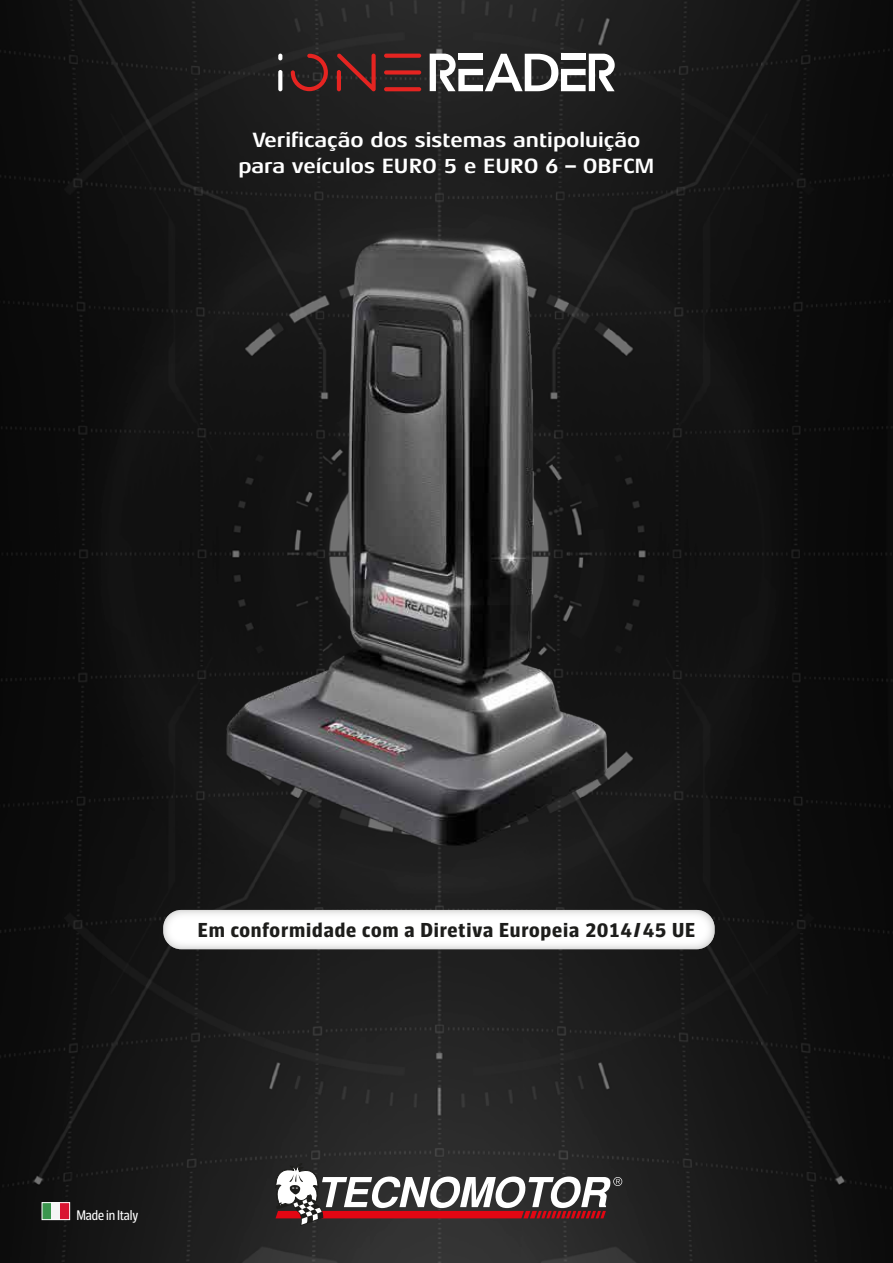
<style>
.page{position:relative;width:893px;height:1263px;background:#fff}
.page>*{position:absolute;margin:0;border:0;box-sizing:border-box;transform-origin:0 0}
.t1{font:700 21px/25.2px "Aeonis LT Pro";color:#fff;text-align:center}
.t2{font:800 19.5px "Brera Condensed";letter-spacing:.04em;color:#1d1d1b;scale:1.1 1}
.t3{font:13.5px "Brera Condensed";letter-spacing:-.01em;color:#fff}
</style>
<div class="page">
<img style="left:0;top:0;width:893px;height:1263px">
<img style="left:60px;top:9px;width:773px;height:1025px">
<div style="left:42px;top:1202px;width:9px;height:17px;background:#3b964e"></div>
<div style="left:51px;top:1202px;width:9px;height:17px;background:#f5f5f6"></div>
<div style="left:60px;top:1202px;width:10px;height:17px;background:#d91330"></div>
<div style="left:42px;top:1202px;width:28px;height:18px;border:1px solid #fff"></div>
<svg style="left:275px;top:1163px;width:347px;height:63px"></svg>
<svg style="left:163px;top:910px;width:552px;height:39px"></svg>
<svg style="left:291px;top:54px;width:37px;height:37px"></svg>
<svg style="left:278px;top:70px;width:4px;height:21px"></svg>
<svg style="left:278px;top:54px;width:4px;height:6px"></svg>
<svg style="left:337px;top:53px;width:39px;height:38px"></svg>
<svg style="left:384px;top:54px;width:37px;height:4px"></svg>
<div style="left:384px;top:70px;width:37px;height:5px;background:#e52421;border-radius:2px"></div>
<svg style="left:384px;top:87px;width:37px;height:4px"></svg>
<svg style="left:430px;top:54px;width:185px;height:37px"></svg>
<p class="t1" style="left:238px;top:128px;width:418px">Verificação dos sistemas antipoluição para veículos EURO 5 e EURO 6 – OBFCM</p>
<p class="t2" style="left:198px;top:918px;width:454px">Em conformidade com a Diretiva Europeia 2014/45 UE</p>
<p class="t3" style="left:76px;top:1207px;width:63px">Made in Italy</p>
</div>
